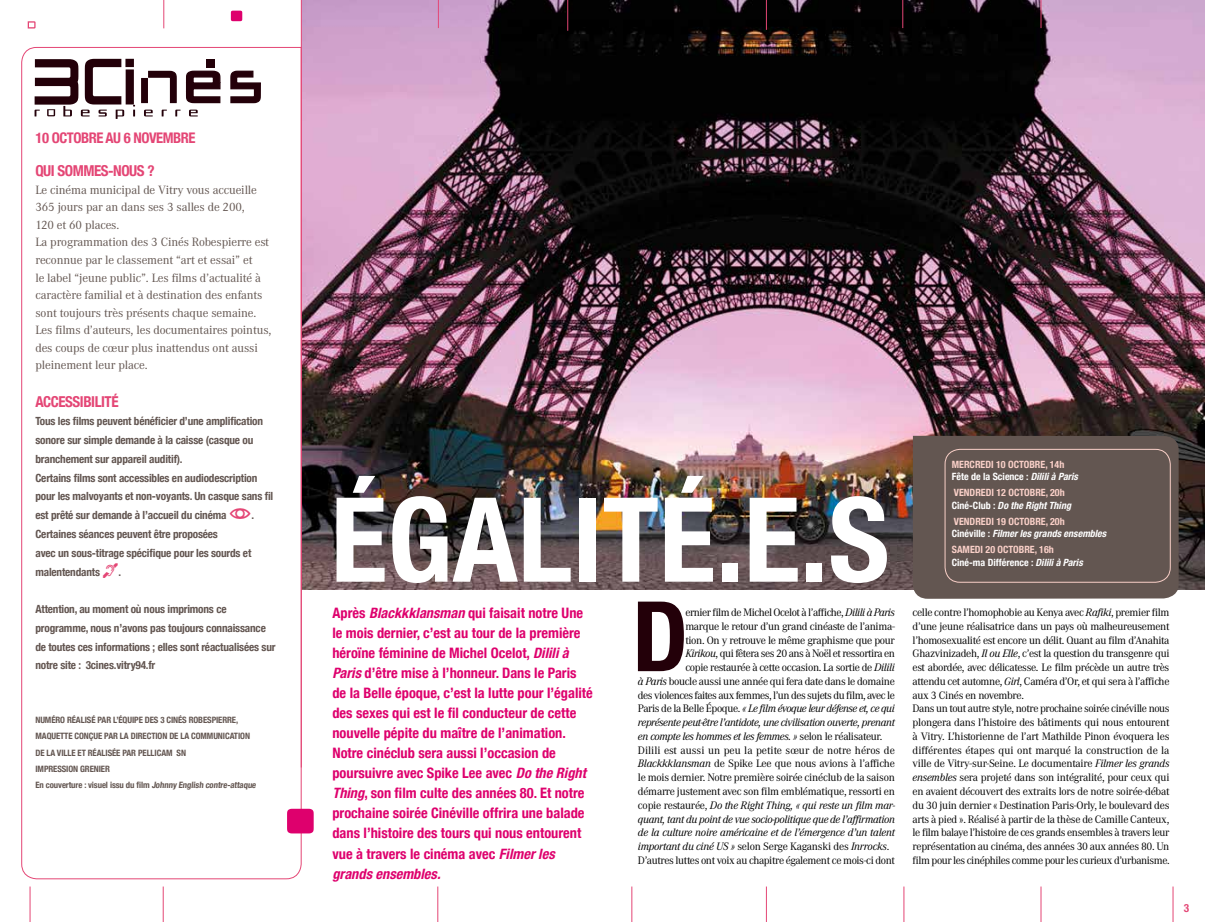
<style>
.page{position:relative;width:1205px;height:922px;background:#fff}
.page>*{position:absolute;margin:0;border:0;box-sizing:border-box;transform-origin:0 0}
.t1{font:700 condensed 117.5px "Helvetica Neue";color:#fff}
.t2{font:700 condensed 97.25px "Helvetica Neue";color:#230009}
.t3{font:700 condensed 15px "Helvetica Neue";letter-spacing:-.03em;color:#e44675}
.t4{font:700 condensed 14.62px "Helvetica Neue";letter-spacing:-.03em;color:#e44675}
.t5{font:700 condensed 14.38px/20px "Helvetica Neue";color:#de006d}
.t6{font:12.5px/17.5px "Corporate A";letter-spacing:-.01em;color:#635651}
.t7{font:11.25px/13.8px "Corporate A";letter-spacing:-.03em;color:#000}
.t8{font:700 condensed 11.25px/18.8px "Helvetica Neue";letter-spacing:-.015em;color:#635651}
.t9{font:italic 11.25px "Corporate A";letter-spacing:-.025em;color:#000}
.t10{font:11.25px "Corporate A";color:#000}
.t11{font:700 condensed 11.25px "Helvetica Neue";color:#e44675}
.t12{font:700 condensed 10px/12.5px "Helvetica Neue";color:#fad0c8}
.t13{font:italic 700 condensed 10px/12.5px "Helvetica Neue";color:#fff}
.t14{font:700 condensed 8.75px/16.2px "Helvetica Neue";letter-spacing:-.01em;color:#635651}
.s1{font-family:"Mini Pics International";font-weight:400;font-stretch:normal;font-size:13.75px;color:#e44675}
.s2{font-family:"Mini Pics International";font-weight:400;font-stretch:normal;font-size:18.75px;color:#e44675}
.s3{font-style:italic}
.s4{font-style:normal}
.s5{color:#fff}
.s6{font-style:italic;color:#fff}
.s7{font-style:normal;color:#fad0c8}
</style>
<div class="page">
<img style="left:302px;top:0;width:903px;height:589px">
<svg style="left:21px;top:47px;width:280px;height:831px"></svg>
<hr style="left:766px;top:886px;width:1px;height:35px;background:#e44675">
<hr style="left:904px;top:886px;width:1px;height:35px;background:#e44675">
<hr style="left:1041px;top:886px;width:1px;height:35px;background:#e44675">
<hr style="left:163px;top:886px;width:1px;height:35px;background:#e44675">
<hr style="left:438px;top:886px;width:1px;height:35px;background:#e44675">
<hr style="left:631px;top:886px;width:1px;height:35px;background:#e44675">
<hr style="left:1173px;top:886px;width:1px;height:35px;background:#e44675">
<hr style="left:30px;top:886px;width:1px;height:35px;background:#e44675">
<svg style="left:1041px;top:0;width:1px;height:28px"></svg>
<hr style="left:766px;top:0;width:1px;height:30px;background:#e44675">
<svg style="left:164px;top:0;width:1px;height:28px"></svg>
<hr style="left:301px;top:0;width:1px;height:767px;background:#e44675">
<svg style="left:438px;top:0;width:1px;height:28px"></svg>
<svg style="left:902px;top:0;width:1px;height:28px"></svg>
<hr style="left:567px;top:0;width:1px;height:31px;background:#e44675">
<svg style="left:230px;top:70px;width:32px;height:34px"></svg>
<svg style="left:231px;top:11px;width:11px;height:10px"></svg>
<svg style="left:28px;top:21px;width:8px;height:8px"></svg>
<svg style="left:35px;top:59px;width:186px;height:60px"></svg>
<svg style="left:287px;top:808px;width:27px;height:25px"></svg>
<div style="left:913px;top:435px;width:265px;height:163px;background:#635651"></div>
<div style="left:945px;top:449px;width:225px;height:133px;border:1px solid #fad0c8;border-radius:15px"></div>
<p class="t4" style="left:35px;top:125px;width:162px">10 OCTOBRE AU 6 NOVEMBRE</p>
<h3 class="t3" style="left:35px;top:159px;width:121px">QUI SOMMES-NOUS ?</h3>
<p class="t6" style="left:35px;top:181px;width:238px">Le cinéma municipal de Vitry vous accueille 365 jours par an dans ses 3 salles de 200,<br>120 et 60 places.<br>La programmation des 3 Cinés Robespierre est reconnue par le classement “art et essai” et<br>le label “jeune public”. Les films d’actualité à caractère familial et à destination des enfants sont toujours très présents chaque semaine.<br>Les films d’auteurs, les documentaires pointus, des coups de cœur plus inattendus ont aussi pleinement leur place.</p>
<h3 class="t3" style="left:35px;top:389px;width:85px">ACCESSIBILITÉ</h3>
<p class="t8" style="left:35px;top:411px;width:239px">Tous les films peuvent bénéficier d’une amplification sonore sur simple demande à la caisse (casque ou branchement sur appareil auditif).<br>Certains films sont accessibles en audiodescription pour les malvoyants et non-voyants. Un casque sans fil est prêté sur demande à l’accueil du cinéma <span class="s1">W</span>.<br>Certaines séances peuvent être proposées<br>avec un sous-titrage spécifique pour les sourds et malentendants <span class="s2">&lt;</span>.</p>
<p class="t8" style="left:35px;top:598px;width:242px">Attention, au moment où nous imprimons ce programme, nous n’avons pas toujours connaissance de toutes ces informations ; elles sont réactualisées sur notre site : 3cines.vitry94.fr</p>
<p class="t14" style="left:35px;top:711px;width:224px">NUMÉRO RÉALISÉ PAR L’ÉQUIPE DES 3 CINÉS ROBESPIERRE, MAQUETTE CONÇUE PAR LA DIRECTION DE LA COMMUNICATION DE LA VILLE ET RÉALISÉE PAR PELLICAM SN<br>IMPRESSION GRENIER<br>E n co uve rtu re : vi s u e l i ss u d u fi l m Johnny English contre-attaque</p>
<h1 class="t1" style="left:331px;top:442px;width:560px">ÉGALITÉ.E.S</h1>
<p class="t5" style="left:332px;top:602px;width:262px">Après <span class="s3">Blackkklansman</span> qui faisait notre Une le mois dernier, c’est au tour de la première héroïne féminine de Michel Ocelot, <span class="s3">Dilili à Paris</span> d’être mise à l’honneur. Dans le Paris de la Belle époque, c’est la lutte pour l’égalité des sexes qui est le fil conducteur de cette nouvelle pépite du maître de l’animation.<br>Notre cinéclub sera aussi l’occasion de poursuivre avec Spike Lee avec <span class="s3">Do the Right Thing</span>, son film culte des années 80. Et notre prochaine soirée Cinéville offrira une balade dans l’histoire des tours qui nous entourent vue à travers le cinéma avec <span class="s3">Filmer les grands ensembles.</span></p>
<h2 class="t2" style="left:632px;top:555px;width:57px">D</h2>
<p class="t7" style="left:685px;top:605px;width:211px">ernier film de Michel Ocelot à l’affiche, <span class="s3">Dilili à Paris</span></p>
<p class="t7" style="left:685px;top:619px;width:211px">marque le retour d’un grand cinéaste de l’anima-</p>
<p class="t7" style="left:685px;top:633px;width:211px">tion. On y retrouve le même graphisme que pour</p>
<p class="t7" style="left:685px;top:647px;width:211px"><span class="s3">Kirikou</span>, qui fêtera ses 20 ans à Noël et ressortira en</p>
<p class="t7" style="left:685px;top:660px;width:211px">copie restaurée à cette occasion. La sortie de <span class="s3">Dilili</span></p>
<p class="t7" style="left:638px;top:674px;width:258px"><span class="s3">à Paris</span> boucle aussi une année qui fera date dans le domaine</p>
<p class="t7" style="left:638px;top:688px;width:258px">des violences faites aux femmes, l’un des sujets du film, avec le</p>
<p class="t9" style="left:638px;top:702px;width:258px"><span class="s4">Paris de la Belle Époque.</span> « Le film évoque leur défense et, ce qui</p>
<p class="t9" style="left:638px;top:715px;width:258px">représente peut-être l’antidote, une civilisation ouverte, prenant</p>
<p class="t9" style="left:638px;top:729px;width:246px">en compte les hommes et les femmes. » <span class="s4">selon le réalisateur.</span></p>
<p class="t10" style="left:638px;top:743px;width:258px">Dilili est aussi un peu la petite sœur de notre héros de</p>
<p class="t7" style="left:638px;top:757px;width:258px"><span class="s3">Blackkklansman</span> de Spike Lee que nous avions à l’affiche</p>
<p class="t7" style="left:638px;top:770px;width:258px">le mois dernier. Notre première soirée cinéclub de la saison</p>
<p class="t7" style="left:638px;top:784px;width:258px">démarre justement avec son film emblématique, ressorti en</p>
<p class="t9" style="left:638px;top:798px;width:259px"><span class="s4">copie restaurée,</span> Do the Right Thing, « qui reste un film mar-</p>
<p class="t9" style="left:638px;top:812px;width:258px">quant, tant du point de vue socio-politique que de l’affirmation</p>
<p class="t9" style="left:638px;top:825px;width:258px">de la culture noire américaine et de l’émergence d’un talent</p>
<p class="t9" style="left:638px;top:839px;width:253px">important du ciné US » <span class="s4">selon Serge Kaganski des</span> Inrrocks<span class="s4">.</span></p>
<p class="t7" style="left:638px;top:853px;width:258px">D’autres luttes ont voix au chapitre également ce mois-ci dont</p>
<p class="t12" style="left:952px;top:457px;width:128px">MERCREDI 10 OCTOBRE, 14h<br><span class="s5">Fête de la Science :</span> <span class="s6">Dilili à Paris</span></p>
<p class="t12" style="left:952px;top:485px;width:121px">VENDREDI 12 OCTOBRE, 20h<br><span class="s5">Ciné-Club :</span> <span class="s6">Do the Right Thing</span></p>
<p class="t13" style="left:952px;top:514px;width:156px"><span class="s7">VENDREDI 19 OCTOBRE, 20h<br></span><span class="s4">Cinéville :</span> Filmer les grands ensembles</p>
<p class="t12" style="left:952px;top:542px;width:132px">SAMEDI 20 OCTOBRE, 16h<br><span class="s5">Ciné-ma Différence :</span> <span class="s6">Dilili à Paris</span></p>
<p class="t7" style="left:912px;top:605px;width:259px">celle contre l’homophobie au Kenya avec <span class="s3">Rafiki</span>, premier film d’une jeune réalisatrice dans un pays où malheureusement l’homosexualité est encore un délit. Quant au film d’Anahita Ghazvinizadeh, <span class="s3">Il ou Elle</span>, c’est la question du transgenre qui est abordée, avec délicatesse. Le film précède un autre très attendu cet automne, <span class="s3">Girl</span>, Caméra d’Or, et qui sera à l’affiche aux 3 Cinés en novembre.<br>Dans un tout autre style, notre prochaine soirée cinéville nous plongera dans l’histoire des bâtiments qui nous entourent à Vitry. L’historienne de l’art Mathilde Pinon évoquera les différentes étapes qui ont marqué la construction de la ville de Vitry-sur-Seine. Le documentaire <span class="s3">Filmer les grands ensembles</span> sera projeté dans son intégralité, pour ceux qui en avaient découvert des extraits lors de notre soirée-débat du 30 juin dernier « Destination Paris-Orly, le boulevard des arts à pied ». Réalisé à partir de la thèse de Camille Canteux, le film balaye l’histoire de ces grands ensembles à travers leur représentation au cinéma, des années 30 aux années 80. Un film pour les cinéphiles comme pour les curieux d’urbanisme.</p>
<p class="t11" style="left:1184px;top:901px;width:7px">3</p>
</div>
